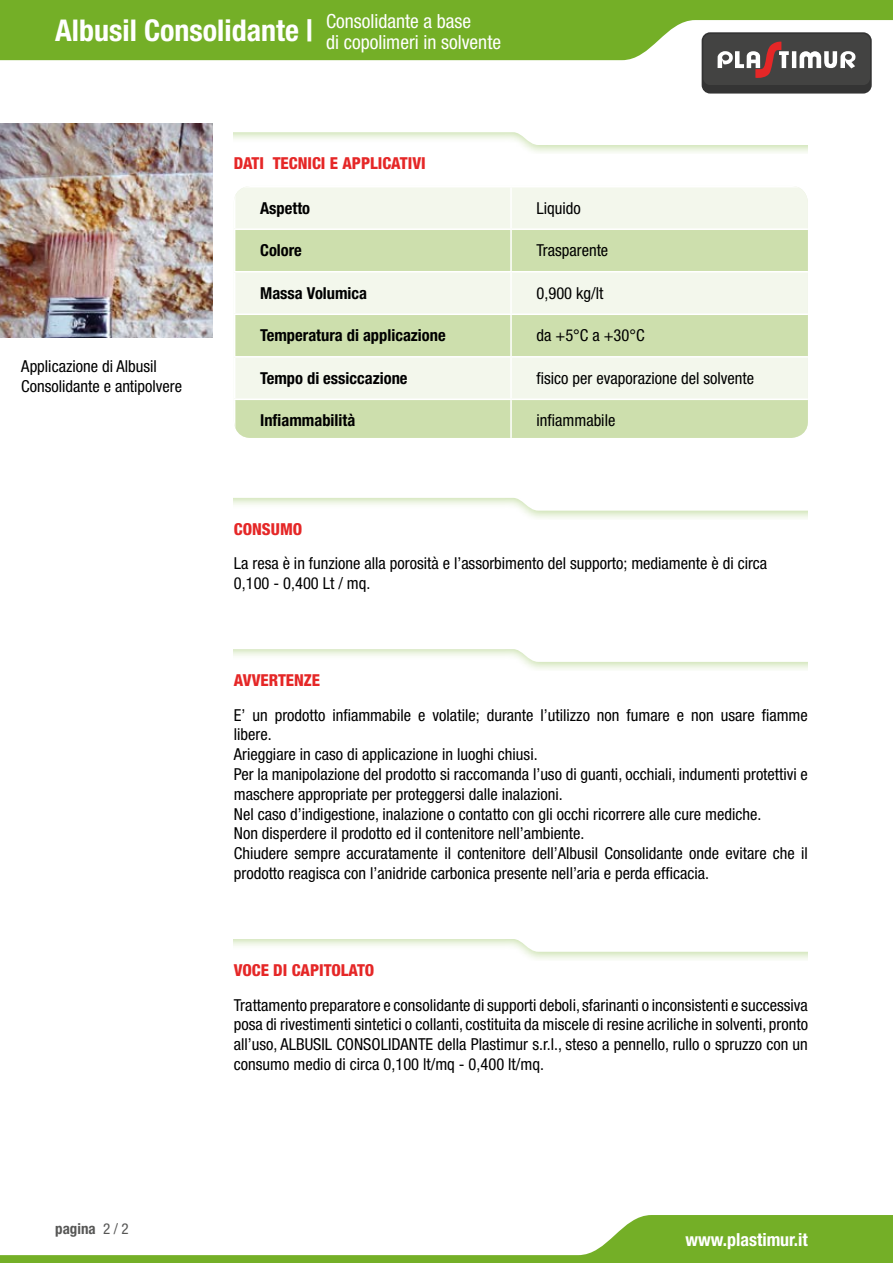
<style>
.page{position:relative;width:893px;height:1263px;background:#fff}
.page>*{position:absolute;margin:0;border:0;box-sizing:border-box;transform-origin:0 0}
.t1{font:700 condensed 30px "Helvetica Neue LT Pro";color:#fff}
.t2{font:condensed 19.5px/21px "Helvetica Neue LT Pro";color:#fff}
.t3{font:700 condensed 18px "Helvetica Neue LT Pro";color:#fff}
.t4{font:condensed 16.5px/19.8px "Helvetica Neue LT Pro";color:#000}
.t5{font:700 condensed 16.5px "Helvetica Neue LT Pro";color:#000}
.t6{font:800 condensed 16.5px "Helvetica Neue LT Pro";color:#e52727}
.t7{font:700 condensed 15px "Helvetica Neue LT Pro";color:#575756}
.s1{font-weight:400}
</style>
<div class="page">
<div style="left:702px;top:32px;width:170px;height:62px;background:#343434;border-radius:9px"></div>
<div style="left:703px;top:34px;width:167px;height:51px;background:#434342;border-radius:7px"></div>
<svg style="left:718px;top:60px;width:137px;height:18px"></svg>
<svg style="left:0;top:0;width:893px;height:60px;fill:#74af27"></svg>
<svg style="left:0;top:1215px;width:893px;height:48px"></svg>
<div style="left:234px;top:489px;width:574px;height:31px;background:#74af27;opacity:.4"></div>
<svg style="left:234px;top:489px;width:574px;height:23px"></svg>
<div style="left:234px;top:123px;width:574px;height:31px;background:#74af27;opacity:.4"></div>
<svg style="left:234px;top:123px;width:574px;height:23px"></svg>
<div style="left:235px;top:187px;width:573px;height:41px;background:#f3f7ec"></div>
<svg style="left:235px;top:230px;width:573px;height:208px;background:#dce8c6"></svg>
<hr style="left:510px;top:187px;width:2px;height:41px;background:#fff">
<hr style="left:510px;top:230px;width:2px;height:41px;background:#fff">
<hr style="left:234px;top:271px;width:277px;height:1px;background:#fff">
<hr style="left:511px;top:271px;width:297px;height:1px;background:#fff">
<hr style="left:510px;top:272px;width:2px;height:41px;background:#fff">
<hr style="left:234px;top:313px;width:277px;height:2px;background:#fff">
<hr style="left:511px;top:313px;width:297px;height:2px;background:#fff">
<hr style="left:510px;top:315px;width:2px;height:41px;background:#fff">
<hr style="left:234px;top:356px;width:277px;height:2px;background:#fff">
<hr style="left:511px;top:356px;width:297px;height:2px;background:#fff">
<hr style="left:510px;top:358px;width:2px;height:41px;background:#fff">
<hr style="left:234px;top:399px;width:277px;height:1px;background:#fff">
<hr style="left:511px;top:399px;width:297px;height:1px;background:#fff">
<hr style="left:510px;top:400px;width:2px;height:38px;background:#fff">
<div style="left:234px;top:640px;width:574px;height:31px;background:#74af27;opacity:.4"></div>
<svg style="left:234px;top:640px;width:574px;height:23px"></svg>
<div style="left:234px;top:930px;width:574px;height:31px;background:#74af27;opacity:.4"></div>
<svg style="left:234px;top:930px;width:574px;height:23px"></svg>
<img style="left:0;top:123px;width:213px;height:215px">
<h1 class="t1" style="left:55px;top:12px;width:259px">Albusil Consolidante |</h1>
<p class="t2" style="left:326px;top:10px;width:177px">Consolidante a base<br>di copolimeri in solvente</p>
<p class="t4" style="left:21px;top:357px;width:162px">Applicazione di Albusil<br>Consolidante e antipolvere</p>
<p class="t6" style="left:234px;top:153px;width:193px">DATI TECNICI E APPLICATIVI</p>
<p class="t5" style="left:260px;top:198px;width:52px">Aspetto</p>
<p class="t4" style="left:536px;top:198px;width:46px">Liquido</p>
<p class="t5" style="left:260px;top:240px;width:43px">Colore</p>
<p class="t4" style="left:536px;top:241px;width:73px">Trasparente</p>
<p class="t5" style="left:260px;top:283px;width:109px">Massa Volumica</p>
<p class="t4" style="left:536px;top:283px;width:68px">0,900 kg/lt</p>
<p class="t5" style="left:260px;top:326px;width:187px">Temperatura di applicazione</p>
<p class="t4" style="left:536px;top:326px;width:110px">da +5°C a +30°C</p>
<p class="t5" style="left:260px;top:368px;width:149px">Tempo di essiccazione</p>
<p class="t4" style="left:536px;top:368px;width:219px">fisico per evaporazione del solvente</p>
<p class="t5" style="left:260px;top:411px;width:97px">Infiammabilità</p>
<p class="t4" style="left:536px;top:411px;width:80px">infiammabile</p>
<p class="t6" style="left:234px;top:518px;width:70px">CONSUMO</p>
<p class="t4" style="left:234px;top:553px;width:535px">La resa è in funzione alla porosità e l’assorbimento del supporto; mediamente è di circa<br>0,100 - 0,400 Lt / mq.</p>
<p class="t6" style="left:234px;top:670px;width:88px">AVVERTENZE</p>
<p class="t4" style="left:234px;top:705px;width:576px">E’ un prodotto infiammabile e volatile; durante l’utilizzo non fumare e non usare fiamme libere.<br>Arieggiare in caso di applicazione in luoghi chiusi.<br>Per la manipolazione del prodotto si raccomanda l’uso di guanti, occhiali, indumenti protettivi e maschere appropriate per proteggersi dalle inalazioni.<br>Nel caso d’indigestione, inalazione o contatto con gli occhi ricorrere alle cure mediche.<br>Non disperdere il prodotto ed il contenitore nell’ambiente.<br>Chiudere sempre accuratamente il contenitore dell’Albusil Consolidante onde evitare che il prodotto reagisca con l’anidride carbonica presente nell’aria e perda efficacia.</p>
<p class="t6" style="left:234px;top:959px;width:142px">VOCE DI CAPITOLATO</p>
<p class="t4" style="left:234px;top:995px;width:576px;text-align:justify">Trattamento preparatore e consolidante di supporti deboli, sfarinanti o inconsistenti e successiva posa di rivestimenti sintetici o collanti, costituita da miscele di resine acriliche in solventi, pronto all’uso, ALBUSIL CONSOLIDANTE della Plastimur s.r.l., steso a pennello, rullo o spruzzo con un consumo medio di circa 0,100 lt/mq - 0,400 lt/mq.</p>
<p class="t7" style="left:55px;top:1220px;width:75px">pagina <span class="s1">2 / 2</span></p>
<p class="t3" style="left:685px;top:1229px;width:124px">www.plastimur.it</p>
</div>
